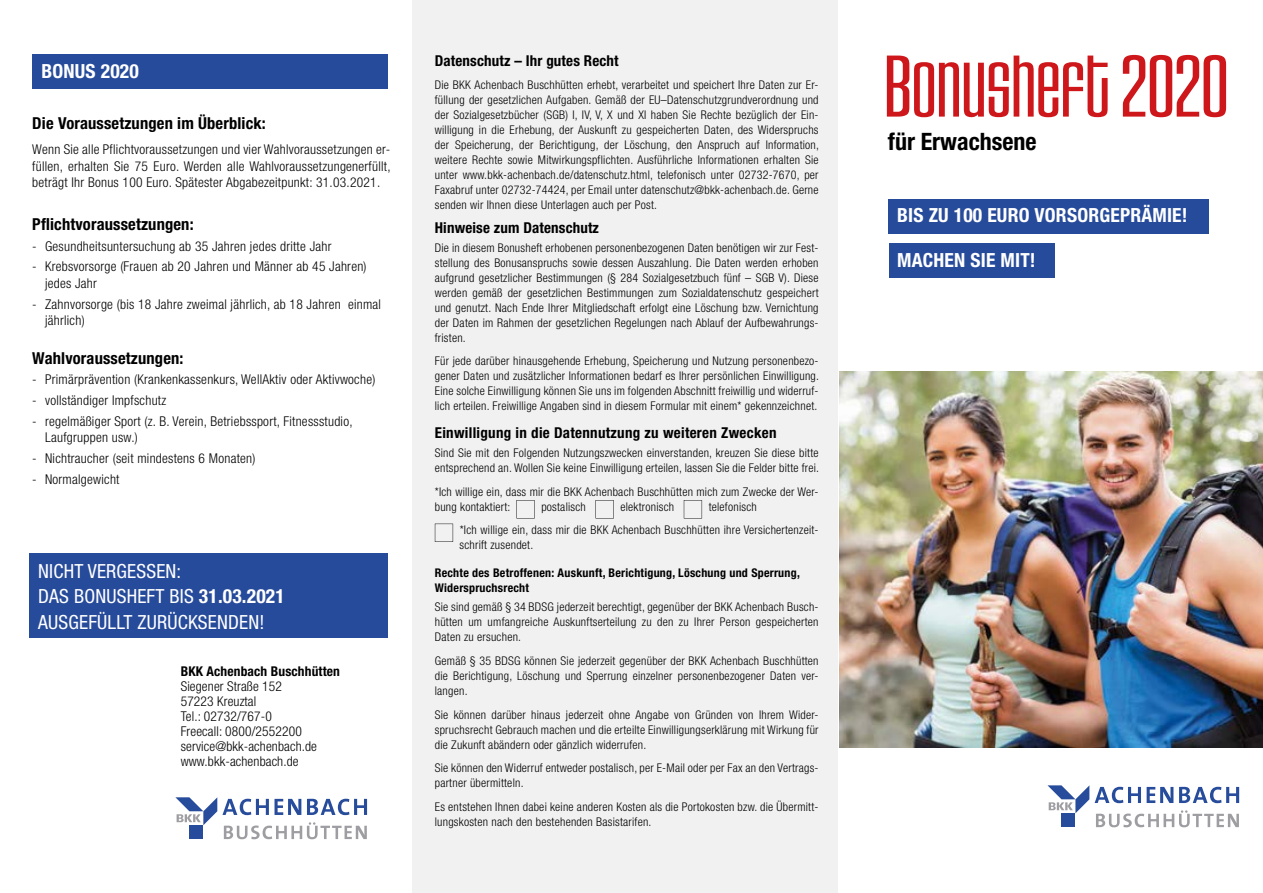
<style>
.page{position:relative;width:1263px;height:893px;background:#fff}
.page>*{position:absolute;margin:0;border:0;box-sizing:border-box;transform-origin:0 0}
.t1{font:91.5px "House Gothic HG23 Cond LIGHT2";letter-spacing:-.005em;color:#cd171a}
.t2{font:700 condensed 24px "Helvetica Neue";color:#000}
.t3{font:condensed 19.5px/25.5px "Helvetica Neue";letter-spacing:.01em;color:#fff}
.t4{font:700 condensed 19.5px "Helvetica Neue";letter-spacing:.01em;color:#fff}
.t5{font:700 condensed 16.5px "Helvetica Neue";letter-spacing:.01em;color:#000}
.t6{font:700 condensed 15px "Helvetica Neue";letter-spacing:.015em;color:#000}
.t7{font:300 condensed 13.5px/16.5px "Helvetica Neue";letter-spacing:.02em;color:#000}
.t8{font:700 condensed 13.5px "Helvetica Neue";letter-spacing:.01em;color:#000}
.t9{font:300 condensed 12px/15px "Helvetica Neue";letter-spacing:.02em;color:#000;text-align:justify}
.t10{font:700 condensed 12px/15px "Helvetica Neue";letter-spacing:.02em;color:#000}
.s1{font-weight:700}
</style>
<div class="page">
<div style="left:889px;top:243px;width:165px;height:34px;background:#274b9b"></div>
<div style="left:32px;top:54px;width:356px;height:34px;background:#274b9b"></div>
<svg style="left:1047px;top:785px;width:192px;height:42px"></svg>
<div style="left:413px;top:0;width:425px;height:893px;background:#f1f1f1"></div>
<div style="left:889px;top:200px;width:320px;height:34px;background:#274b9b"></div>
<svg style="left:516px;top:500px;width:19px;height:18px"></svg>
<svg style="left:595px;top:500px;width:19px;height:18px"></svg>
<svg style="left:684px;top:500px;width:18px;height:18px"></svg>
<svg style="left:435px;top:524px;width:18px;height:18px"></svg>
<svg style="left:175px;top:797px;width:192px;height:42px"></svg>
<div style="left:30px;top:554px;width:358px;height:84px;background:#274b9b"></div>
<img style="left:839px;top:371px;width:424px;height:376px">
<h3 class="t4" style="left:41px;top:59px;width:99px">BONUS 2020</h3>
<h3 class="t5" style="left:32px;top:113px;width:235px">Die Voraussetzungen im Überblick:</h3>
<p class="t7" style="left:32px;top:141px;width:360px;text-align:justify">Wenn Sie alle Pflichtvoraussetzungen und vier Wahlvoraussetzungen er&shy;füllen, erhalten Sie 75 Euro. Werden alle Wahlvoraussetzungenerfüllt, beträgt Ihr Bonus 100 Euro. Spätester Abgabezeitpunkt: 31.03.2021.</p>
<h3 class="t5" style="left:32px;top:214px;width:163px">Pflichtvoraussetzungen:</h3>
<p class="t7" style="left:32px;top:237px;width:301px">- Gesundheitsuntersuchung ab 35 Jahren jedes dritte Jahr</p>
<p class="t7" style="left:45px;top:258px;width:323px;text-indent:-13px">- Krebsvorsorge (Frauen ab 20 Jahren und Männer ab 45 Jahren) jedes Jahr</p>
<p class="t7" style="left:45px;top:295px;width:337px;text-indent:-13px">- Zahnvorsorge (bis 18 Jahre zweimal jährlich, ab 18 Jahren einmal jährlich)</p>
<h3 class="t5" style="left:32px;top:348px;width:153px">Wahlvoraussetzungen:</h3>
<p class="t7" style="left:32px;top:371px;width:345px">- Primärprävention (Krankenkassenkurs, WellAktiv oder Aktivwoche)</p>
<p class="t7" style="left:32px;top:392px;width:135px">- vollständiger Impfschutz</p>
<p class="t7" style="left:45px;top:413px;width:309px;text-indent:-13px">- regelmäßiger Sport (z. B. Verein, Betriebssport, Fitnessstudio,<br>Laufgruppen usw.)</p>
<p class="t7" style="left:32px;top:450px;width:225px">- Nichtraucher (seit mindestens 6 Monaten)</p>
<p class="t7" style="left:32px;top:471px;width:89px">- Normalgewicht</p>
<h3 class="t3" style="left:38px;top:558px;width:248px">NICHT VERGESSEN:<br>DAS BONUSHEFT BIS <span class="s1">31.03.2021<br></span>AUSGEFÜLLT ZURÜCKSENDEN!</h3>
<p class="t8" style="left:181px;top:663px;width:161px">BKK Achenbach Buschhütten</p>
<p class="t7" style="left:181px;top:679px;width:138px;line-height:15px">Siegener Straße 152<br>57223 Kreuztal<br>Tel.: 02732/767-0<br>Freecall: 0800/2552200 service@bkk-achenbach.de www.bkk-achenbach.de</p>
<p class="t6" style="left:435px;top:51px;width:185px">Datenschutz – Ihr gutes Recht</p>
<p class="t9" style="left:435px;top:77px;width:386px">Die BKK Achenbach Buschhütten erhebt, verarbeitet und speichert Ihre Daten zur Er&shy;füllung der gesetzlichen Aufgaben. Gemäß der EU–Datenschutzgrundverordnung und der Sozialgesetzbücher (SGB) I, IV, V, X und XI haben Sie Rechte bezüglich der Ein&shy;willigung in die Erhebung, der Auskunft zu gespeicherten Daten, des Widerspruchs der Speicherung, der Berichtigung, der Löschung, den Anspruch auf Information, weitere Rechte sowie Mitwirkungspflichten. Ausführliche Informationen erhalten Sie unter www.bkk-achenbach.de/datenschutz.html, telefonisch unter 02732-7670, per Faxabruf unter 02732-74424, per Email unter datenschutz@bkk-achenbach.de. Gerne senden wir Ihnen diese Unterlagen auch per Post.</p>
<p class="t6" style="left:435px;top:218px;width:166px">Hinweise zum Datenschutz</p>
<p class="t9" style="left:435px;top:240px;width:385px">Die in diesem Bonusheft erhobenen personenbezogenen Daten benötigen wir zur Fest&shy;stellung des Bonusanspruchs sowie dessen Auszahlung. Die Daten werden erhoben aufgrund gesetzlicher Bestimmungen (§ 284 Sozialgesetzbuch fünf – SGB V). Diese werden gemäß der gesetzlichen Bestimmungen zum Sozialdatenschutz gespeichert und genutzt. Nach Ende Ihrer Mitgliedschaft erfolgt eine Löschung bzw. Vernichtung der Daten im Rahmen der gesetzlichen Regelungen nach Ablauf der Aufbewahrungs&shy;fristen.</p>
<p class="t9" style="left:435px;top:354px;width:386px">Für jede darüber hinausgehende Erhebung, Speicherung und Nutzung personenbezo&shy;gener Daten und zusätzlicher Informationen bedarf es Ihrer persönlichen Einwilligung.<br>Eine solche Einwilligung können Sie uns im folgenden Abschnitt freiwillig und widerruf&shy;lich erteilen. Freiwillige Angaben sind in diesem Formular mit einem* gekennzeichnet.</p>
<p class="t6" style="left:435px;top:424px;width:343px">Einwilligung in die Datennutzung zu weiteren Zwecken</p>
<p class="t9" style="left:435px;top:446px;width:386px">Sind Sie mit den Folgenden Nutzungszwecken einverstanden, kreuzen Sie diese bitte entsprechend an. Wollen Sie keine Einwilligung erteilen, lassen Sie die Felder bitte frei.</p>
<p class="t9" style="left:435px;top:484px;width:385px">*Ich willige ein, dass mir die BKK Achenbach Buschhütten mich zum Zwecke der Wer&shy;bung kontaktiert:</p>
<p class="t9" style="left:460px;top:495px;width:360px;line-height:23.5px;text-indent:249px">telefonisch<br>*Ich willige ein, dass mir die BKK Achenbach Buschhütten ihre Versichertenzeit-</p>
<p class="t9" style="left:459px;top:538px;width:75px">schrift zusendet.</p>
<p class="t10" style="left:435px;top:565px;width:367px">Rechte des Betroffenen: Auskunft, Berichtigung, Löschung und Sperrung,<br>Widerspruchsrecht</p>
<p class="t9" style="left:435px;top:600px;width:385px">Sie sind gemäß § 34 BDSG jederzeit berechtigt, gegenüber der BKK Achenbach Busch&shy;hütten um umfangreiche Auskunftserteilung zu den zu Ihrer Person gespeicherten Daten zu ersuchen.</p>
<p class="t9" style="left:435px;top:653px;width:385px">Gemäß § 35 BDSG können Sie jederzeit gegenüber der BKK Achenbach Buschhütten die Berichtigung, Löschung und Sperrung einzelner personenbezogener Daten ver&shy;langen.</p>
<p class="t9" style="left:435px;top:707px;width:385px">Sie können darüber hinaus jederzeit ohne Angabe von Gründen von Ihrem Wider&shy;spruchsrecht Gebrauch machen und die erteilte Einwilligungserklärung mit Wirkung für die Zukunft abändern oder gänzlich widerrufen.</p>
<p class="t9" style="left:435px;top:760px;width:385px">Sie können den Widerruf entweder postalisch, per E-Mail oder per Fax an den Vertrags&shy;partner übermitteln.</p>
<p class="t9" style="left:435px;top:799px;width:385px">Es entstehen Ihnen dabei keine anderen Kosten als die Portokosten bzw. die Übermitt&shy;lungskosten nach den bestehenden Basistarifen.</p>
<p class="t9" style="left:541px;top:499px;width:46px">postalisch</p>
<p class="t9" style="left:620px;top:499px;width:55px">elektronisch</p>
<h1 class="t1" style="left:884px;top:41px;width:347px">Bonusheft 2020</h1>
<h2 class="t2" style="left:888px;top:127px;width:150px">für Erwachsene</h2>
<h3 class="t4" style="left:897px;top:204px;width:292px">BIS ZU 100 EURO VORSORGEPRÄMIE!</h3>
<h3 class="t4" style="left:897px;top:248px;width:140px">MACHEN SIE MIT!</h3>
</div>
